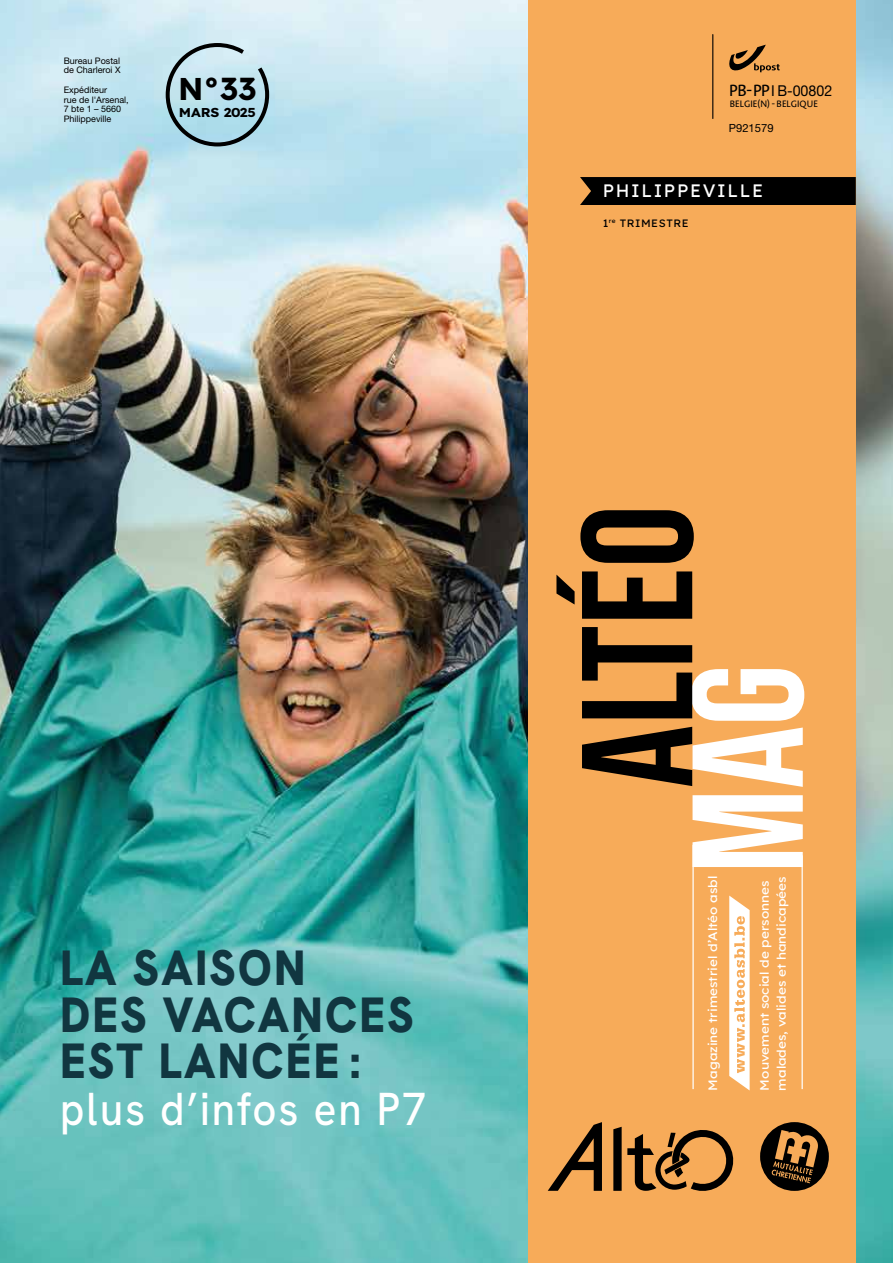
<style>
.page{position:relative;width:893px;height:1263px;background:#fff}
.page>*{position:absolute;margin:0;border:0;box-sizing:border-box;transform-origin:0 0}
.t1{font:157.5px "Bebas Neue";color:#000}
.t2{font:157.5px "Bebas Neue";color:#fff}
.t3{font:49.5px/46.5px "Hanken Grotesk";letter-spacing:.05em;color:#113640;scale:.91 1}
.t4{font:46.2px "Hanken Grotesk";letter-spacing:.05em;color:#fff;scale:.91 1}
.t5{font:31.5px "Lexend";color:#000}
.t6{font:18px "Lexend";letter-spacing:.09em;color:#fff}
.t7{font:15px "Helvetica Neue LT Std";color:#000;scale:.95 1}
.t8{font:12.9px "Lexend";letter-spacing:-.01em;color:#000;scale:1.1 1}
.t9{font:12.15px/17.2px "Lexend";color:#fff;scale:1.11 1}
.t10{font:11.25px "Helvetica Neue LT Std";color:#000}
.t11{font:10.65px "Lexend";letter-spacing:.05em;color:#000;scale:1.05 1}
.t12{font:9.3px "Aroma No 2 LT Com";letter-spacing:.01em;color:#000}
.t13{font:9px/9.8px "Helvetica Neue LT Std";color:#000}
.s1{font-family:"Aroma No 2 LT Com";font-size:16.5px}
</style>
<div class="page">
<img style="left:0;top:0;width:528px;height:1263px">
<img style="left:856px;top:0;width:37px;height:1263px">
<div style="left:528px;top:0;width:328px;height:1263px;background:#f7ab59"></div>
<svg style="left:729px;top:895px;width:21px;height:195px"></svg>
<hr style="left:692px;top:845px;width:2px;height:244px;background:#fff">
<hr style="left:801px;top:855px;width:2px;height:234px;background:#fff">
<svg style="left:166px;top:43px;width:103px;height:103px;background:#a8c9d4"></svg>
<svg style="left:613px;top:1127px;width:121px;height:64px"></svg>
<svg style="left:548px;top:1122px;width:54px;height:69px"></svg>
<svg style="left:760px;top:1122px;width:69px;height:69px"></svg>
<div style="left:580px;top:177px;width:276px;height:28px;background:#000"></div>
<svg style="left:729px;top:45px;width:51px;height:28px"></svg>
<hr style="left:712px;top:35px;width:1px;height:83px;background:#000">
<p class="t13" style="left:64px;top:56px;width:58px">Bureau Postal de Charleroi X</p>
<p class="t13" style="left:64px;top:85px;width:67px">Expéditeur<br>rue de l'Arsenal,<br>7 bte 1 – 5660<br>Philippeville</p>
<h3 class="t5" style="left:178px;top:66px;width:80px">N°33</h3>
<p class="t8" style="left:179px;top:103px;width:71px">MARS 2025</p>
<h2 class="t3" style="left:60px;top:944px;width:390px">LA SAISON<br>DES VACANCES<br>EST LANCÉE :</h2>
<h3 class="t4" style="left:60px;top:1079px;width:403px">plus d’infos en P7</h3>
<p class="t7" style="left:729px;top:81px;width:110px"><span class="s1">PB- PP</span>I B-00802</p>
<p class="t12" style="left:730px;top:98px;width:90px">BELGIE(N) - BELGIQUE</p>
<p class="t10" style="left:729px;top:121px;width:46px">P921579</p>
<h3 class="t6" style="left:603px;top:178px;width:162px">PHILIPPEVILLE</h3>
<p class="t11" style="left:603px;top:215px;width:83px">1<sup>re</sup> TRIMESTRE</p>
<h1 class="t1" style="left:549px;top:788px;width:284px;rotate:-90deg">ALTÉO</h1>
<h1 class="t2" style="left:659px;top:873px;width:211px;rotate:-90deg">MAG</h1>
<p class="t9" style="left:703px;top:1090px;width:195px;rotate:-90deg">Magazine trimestriel d’Altéo asbl</p>
<p class="t9" style="left:755px;top:1090px;width:194px;rotate:-90deg">Mouvement social de personnes malades, valides et handicapées</p>
</div>
